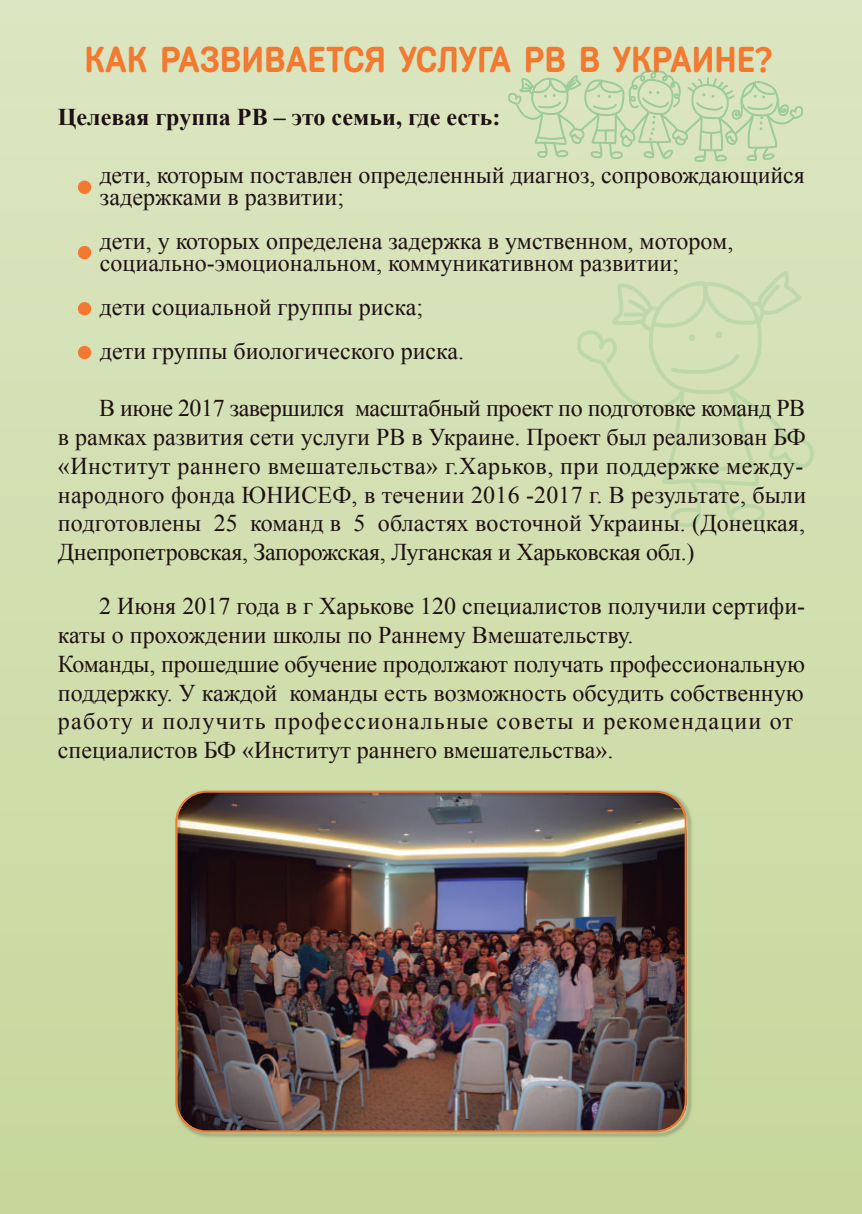
<style>
.page{position:relative;width:862px;height:1214px;background:#fff}
.page>*{position:absolute;margin:0;border:0;box-sizing:border-box;transform-origin:0 0}
.t1{font:700 36px "Fregat";color:#f37931}
.t2{font:24px/28.8px "Times New Roman";color:#1e1013}
.t3{font:700 24px "Times New Roman";color:#1e1013}
</style>
<div class="page">
<div style="left:0;top:0;width:862px;height:1213px;background:linear-gradient(to bottom,#dce6c2,#c7d79b)"></div>
<svg style="left:508px;top:70px;width:295px;height:92px;background:#cedfb6"></svg>
<svg style="left:577px;top:271px;width:237px;height:256px;background:#d1dfb3"></svg>
<div style="left:688px;top:334px;width:7px;height:7px;background:#bed8aa;border:1px solid #5fb275;border-radius:50%"></div>
<div style="left:715px;top:331px;width:7px;height:7px;background:#bed8aa;border:1px solid #5fb275;border-radius:50%"></div>
<div style="left:78px;top:180px;width:13px;height:14px;background:#f37931;border-radius:50%"></div>
<div style="left:78px;top:246px;width:13px;height:13px;background:#f37931;border-radius:50%"></div>
<div style="left:78px;top:302px;width:13px;height:13px;background:#f37931;border-radius:50%"></div>
<div style="left:78px;top:346px;width:13px;height:13px;background:#f37931;border-radius:50%"></div>
<img style="left:173px;top:787px;width:522px;height:353px">
<div style="left:175px;top:790px;width:511px;height:342px;border:2px solid #f37931;border-radius:30px"></div>
<h1 class="t1" style="left:85px;top:40px;width:689px">КАК РАЗВИВАЕТСЯ УСЛУГА РВ В УКРАИНЕ?</h1>
<p class="t3" style="left:58px;top:100px;width:444px">Целевая группа РВ – это семьи, где есть:</p>
<p class="t2" style="left:99px;top:163px;width:707px;line-height:22px">дети, которым поставлен определенный диагноз, сопровождающийся задержками в развитии;</p>
<p class="t2" style="left:99px;top:229px;width:635px;line-height:22px">дети, у которых определена задержка в умственном, мотором, социально-эмоциональном, коммуникативном развитии;</p>
<p class="t2" style="left:99px;top:284px;width:366px;line-height:44px">дети социальной группы риска; дети группы биологического риска.</p>
<p class="t2" style="left:58px;top:393px;width:750px;text-indent:41px">В июне 2017 завершился масштабный проект по подготовке команд РВ в рамках развития сети услуги РВ в Украине. Проект был реализован БФ «Институт раннего вмешательства» г.Харьков, при поддержке между&shy;народного фонда ЮНИСЕФ, в течении 2016 -2017 г. В результате, были подготовлены 25 команд в 5 областях восточной Украины. (Донецкая, Днепропетровская, Запорожская, Луганская и Харьковская обл.)</p>
<p class="t2" style="left:58px;top:591px;width:749px;text-indent:41px">2 Июня 2017 года в г Харькове 120 специалистов получили сертифи&shy;каты о прохождении школы по Раннему Вмешательству.<br>Команды, прошедшие обучение продолжают получать профессиональную поддержку. У каждой команды есть возможность обсудить собственную работу и получить профессиональные советы и рекомендации от специалистов БФ «Институт раннего вмешательства».</p>
</div>
